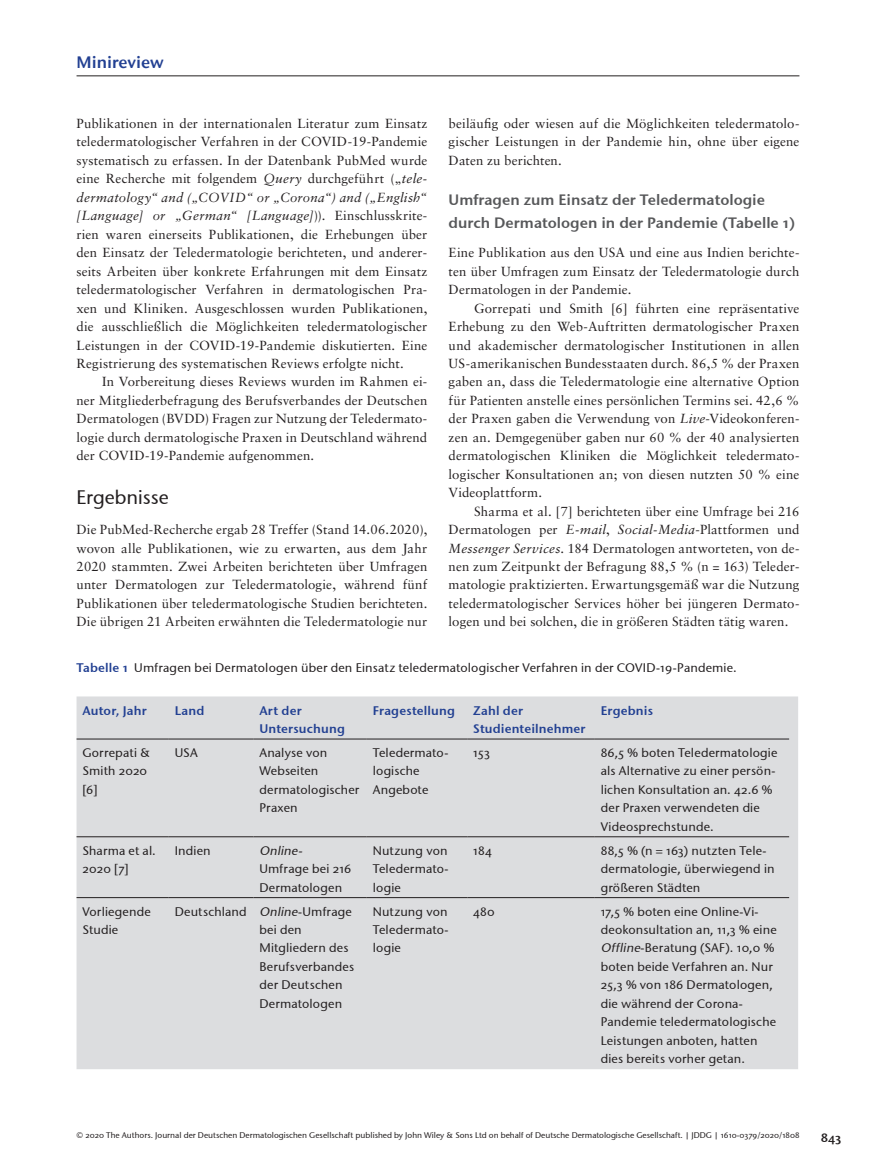
<style>
.page{position:relative;width:893px;height:1174px;background:#fff}
.page>*{position:absolute;margin:0;border:0;box-sizing:border-box;transform-origin:0 0}
.t1{font:19.5px "Stone Sans OSITCTT Medium";color:#231f20}
.t2{font:16.5px "Stone Sans ITC Semi";color:#224092}
.t3{font:15px/22.5px "Stone Sans Sem OSITCTT Semi";color:#57585a}
.t4{font:13.2px/18.5px "Sabon";letter-spacing:.01em;color:#231f20;text-align:justify}
.t5{font:12.45px/18.5px "Stone Sans OSITCTT Medium";letter-spacing:.015em;color:#231f20}
.t6{font:12.45px/18.5px "Stone Sans Sem OSITCTT Semi";letter-spacing:.01em;color:#224092}
.t7{font:italic 12.45px "Stone Sans OSITCTT Medium";color:#231f20}
.t8{font:12.45px "Stone Sans Sem OSITCTT Semi";color:#231f20}
.t9{font:8.25px "Stone Sans OSITCTT Medium";color:#231f20}
.s1{font-style:italic}
.s2{font-family:"Stone Sans Sem OSITCTT Semi";color:#224092}
</style>
<div class="page">
<hr style="left:77px;top:76px;width:722px;height:1px;background:#231f20">
<div style="left:77px;top:696px;width:721px;height:373px;background:#dcdddf"></div>
<hr style="left:77px;top:738px;width:92px;height:1px;background:#231f20">
<hr style="left:169px;top:738px;width:84px;height:1px;background:#231f20">
<hr style="left:253px;top:738px;width:114px;height:1px;background:#231f20">
<hr style="left:367px;top:738px;width:100px;height:1px;background:#231f20">
<hr style="left:467px;top:738px;width:128px;height:1px;background:#231f20">
<hr style="left:595px;top:738px;width:194px;height:1px;background:#231f20">
<hr style="left:77px;top:836px;width:92px;height:1px;background:#231f20">
<hr style="left:169px;top:836px;width:84px;height:1px;background:#231f20">
<hr style="left:253px;top:836px;width:114px;height:1px;background:#231f20">
<hr style="left:367px;top:836px;width:100px;height:1px;background:#231f20">
<hr style="left:467px;top:836px;width:128px;height:1px;background:#231f20">
<hr style="left:595px;top:836px;width:194px;height:1px;background:#231f20">
<hr style="left:77px;top:897px;width:92px;height:1px;background:#231f20">
<hr style="left:169px;top:897px;width:84px;height:1px;background:#231f20">
<hr style="left:253px;top:897px;width:114px;height:1px;background:#231f20">
<hr style="left:367px;top:897px;width:100px;height:1px;background:#231f20">
<hr style="left:467px;top:897px;width:128px;height:1px;background:#231f20">
<hr style="left:595px;top:897px;width:194px;height:1px;background:#231f20">
<p class="t2" style="left:77px;top:52px;width:89px">Minireview</p>
<p class="t4" style="left:77px;top:114px;width:352px">Publikationen in der internationalen Literatur zum Einsatz teledermatologischer Verfahren in der COVID-19-Pandemie systematisch zu erfassen. In der Datenbank PubMed wurde eine Recherche mit folgendem <span class="s1">Query</span> durchgeführt („<span class="s1">tele&shy;dermatology“ and („COVID“ or „Corona“) and („English“ [Language] or „German“ [Language]</span>)). Einschlusskrite&shy;rien waren einerseits Publikationen, die Erhebungen über den Einsatz der Teledermatologie berichteten, und anderer&shy;seits Arbeiten über konkrete Erfahrungen mit dem Einsatz teledermatologischer Verfahren in dermatologischen Pra&shy;xen und Kliniken. Ausgeschlossen wurden Publikationen, die ausschließlich die Möglichkeiten teledermatologischer Leistungen in der COVID-19-Pandemie diskutierten. Eine Registrierung des systematischen Reviews erfolgte nicht.</p>
<p class="t4" style="left:77px;top:372px;width:352px;text-indent:26px">In Vorbereitung dieses Reviews wurden im Rahmen ei&shy;ner Mitgliederbefragung des Berufsverbandes der Deutschen Dermatologen (BVDD) Fragen zur Nutzung der Teledermato&shy;logie durch dermatologische Praxen in Deutschland während der COVID-19-Pandemie aufgenommen.</p>
<h1 class="t1" style="left:77px;top:485px;width:94px">Ergebnisse</h1>
<p class="t4" style="left:77px;top:520px;width:352px">Die PubMed-Recherche ergab 28 Treffer (Stand 14.06.2020), wovon alle Publikationen, wie zu erwarten, aus dem Jahr 2020 stammten. Zwei Arbeiten berichteten über Umfragen unter Dermatologen zur Teledermatologie, während fünf Publikationen über teledermatologische Studien berichteten.<br>Die übrigen 21 Arbeiten erwähnten die Teledermatologie nur</p>
<p class="t4" style="left:449px;top:114px;width:352px">beiläufig oder wiesen auf die Möglichkeiten teledermatolo&shy;gischer Leistungen in der Pandemie hin, ohne über eigene Daten zu berichten.</p>
<p class="t3" style="left:449px;top:189px;width:348px">Umfragen zum Einsatz der Teledermatologie durch Dermatologen in der Pandemie (Tabelle 1)</p>
<p class="t4" style="left:449px;top:243px;width:352px">Eine Publikation aus den USA und eine aus Indien berichte&shy;ten über Umfragen zum Einsatz der Teledermatologie durch Dermatologen in der Pandemie.</p>
<p class="t4" style="left:449px;top:299px;width:352px;text-indent:26px">Gorrepati und Smith [6] führten eine repräsentative Erhebung zu den Web-Auftritten dermatologischer Praxen und akademischer dermatologischer Institutionen in allen US-amerikanischen Bundesstaaten durch. 86,5 % der Praxen gaben an, dass die Teledermatologie eine alternative Option für Patienten anstelle eines persönlichen Termins sei. 42,6 % der Praxen gaben die Verwendung von <span class="s1">Live</span>-Videokonferen&shy;zen an. Demgegenüber gaben nur 60 % der 40 analysierten dermatologischen Kliniken die Möglichkeit teledermato&shy;logischer Konsultationen an; von diesen nutzten 50 % eine Videoplattform.</p>
<p class="t4" style="left:449px;top:501px;width:352px;text-indent:26px">Sharma et al. [7] berichteten über eine Umfrage bei 216<br>Dermatologen per <span class="s1">E-mail</span>, <span class="s1">Social-Media</span>-Plattformen und <span class="s1">Messenger Services</span>. 184 Dermatologen antworteten, von de&shy;nen zum Zeitpunkt der Befragung 88,5 % (n = 163) Teleder&shy;matologie praktizierten. Erwartungsgemäß war die Nutzung teledermatologischer Services höher bei jüngeren Dermato&shy;logen und bei solchen, die in größeren Städten tätig waren.</p>
<p class="t5" style="left:77px;top:659px;width:662px"><span class="s2">Tabelle 1</span> Umfragen bei Dermatologen über den Einsatz teledermatologischer Verfahren in der COVID-19-Pandemie.</p>
<p class="t6" style="left:83px;top:701px;width:66px">Autor, Jahr</p>
<p class="t6" style="left:175px;top:701px;width:31px">Land</p>
<p class="t6" style="left:259px;top:701px;width:87px">Art der<br>Untersuchung</p>
<p class="t6" style="left:373px;top:701px;width:84px">Fragestellung</p>
<p class="t6" style="left:473px;top:701px;width:114px">Zahl der<br>Studienteilnehmer</p>
<p class="t6" style="left:601px;top:701px;width:54px">Ergebnis</p>
<p class="t5" style="left:83px;top:743px;width:69px">Gorrepati &amp;<br>Smith 2020 [6]</p>
<p class="t5" style="left:175px;top:743px;width:24px">USA</p>
<p class="t5" style="left:259px;top:743px;width:101px">Analyse von<br>Webseiten dermatologischer<br>Praxen</p>
<p class="t5" style="left:373px;top:743px;width:77px">Teledermato&shy;logische<br>Angebote</p>
<p class="t5" style="left:473px;top:743px;width:19px">153</p>
<p class="t5" style="left:601px;top:743px;width:178px">86,5 % boten Teledermatologie als Alternative zu einer persön&shy;lichen Konsultation an. 42.6 % der Praxen verwendeten die<br>Videosprechstunde.</p>
<p class="t5" style="left:83px;top:841px;width:75px">Sharma et al.<br>2020 [7]</p>
<p class="t5" style="left:175px;top:841px;width:37px">Indien</p>
<p class="t7" style="left:259px;top:842px;width:47px">Online-</p>
<p class="t5" style="left:373px;top:841px;width:77px;text-align:justify">Nutzung von Teledermato&shy;logie</p>
<p class="t5" style="left:473px;top:841px;width:20px">184</p>
<p class="t5" style="left:601px;top:841px;width:175px">88,5 % (n = 163) nutzten Tele&shy;dermatologie, überwiegend in größeren Städten</p>
<p class="t5" style="left:259px;top:859px;width:93px">Umfrage bei 216<br>Dermatologen</p>
<p class="t5" style="left:83px;top:902px;width:70px">Vorliegende<br>Studie</p>
<p class="t5" style="left:259px;top:902px;width:96px;text-indent:-85px">Deutschland <span class="s1">Online</span>-Umfrage bei den<br>Mitgliedern des<br>Berufsverbandes der Deutschen<br>Dermatologen</p>
<p class="t5" style="left:373px;top:902px;width:77px;text-align:justify">Nutzung von Teledermato&shy;logie</p>
<p class="t5" style="left:473px;top:902px;width:23px">480</p>
<p class="t5" style="left:601px;top:902px;width:177px">17,5 % boten eine Online-Vi&shy;deokonsultation an, 11,3 % eine<br><span class="s1">Offline</span>-Beratung (SAF). 10,0 % boten beide Verfahren an. Nur<br>25,3 % von 186 Dermatologen, die während der Corona-<br>Pandemie teledermatologische<br>Leistungen anboten, hatten dies bereits vorher getan.</p>
<p class="t9" style="left:77px;top:1130px;width:724px">© 2020 The Authors. Journal der Deutschen Dermatologischen Gesellschaft published by John Wiley &amp; Sons Ltd on behalf of Deutsche Dermatologische Gesellschaft. | JDDG | 1610-0379/2020/1808</p>
<p class="t8" style="left:821px;top:1130px;width:22px">843</p>
</div>
